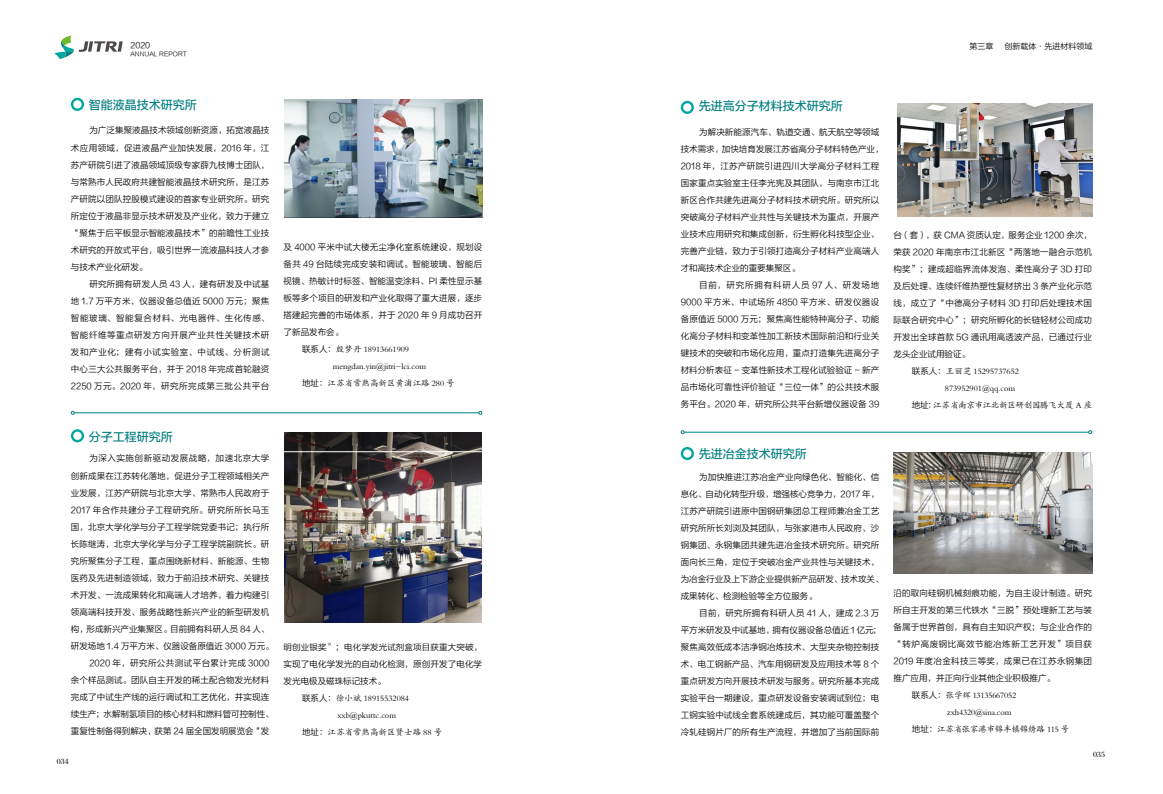
<style>
.page{position:relative;width:1163px;height:794px;background:#fff}
.page>*{position:absolute;margin:0;border:0;box-sizing:border-box;transform-origin:0 0}
.t1{font:12px "FZLTZHUNHK XHRB GBK1 0";color:#007d7e}
.t2{font:8.5px/17px "FZLTXIHK XHRB GBK1 0";letter-spacing:.015em;color:#000;text-align:justify}
.t3{font:8.5px "FZKTK GBK1 0";color:#000}
.t4{font:8.5px "FZKTK GBK1 0";letter-spacing:-.03em;color:#000}
.t5{font:8.5px "FZLTXIHK XHRB GBK1 0";letter-spacing:.04em;color:#000}
.t6{font:8.5px "FZLTXIHK XHRB GBK1 0";letter-spacing:.05em;color:#000}
.t7{font:8.5px "FZLTXIHK XHRB GBK1 0";letter-spacing:.065em;color:#000}
.t8{font:8.5px "FZKTK GBK1 0";letter-spacing:-.02em;color:#000}
.t9{font:8px "FZLTXIHK XHRB GBK1 0";color:#000}
.t10{font:8px "FZS3 K GBK1 0";color:#000}
.t11{font:6px "FZLTXIHK XHRB GBK1 0";color:#000}
.s1{font-family:"FZLTXIHK XHRB GBK1 0"}
</style>
<div class="page">
<svg style="left:54px;top:35px;width:69px;height:24px"></svg>
<img style="left:284px;top:99px;width:198px;height:119px">
<img style="left:284px;top:432px;width:197px;height:190px">
<div style="left:281px;top:451px;width:205px;height:192px;border:1px solid #fff"></div>
<hr style="left:74px;top:412px;width:405px;height:1px;background:#007d7e">
<svg style="left:71px;top:411px;width:4px;height:4px"></svg>
<svg style="left:478px;top:411px;width:4px;height:4px"></svg>
<svg style="left:71px;top:98px;width:13px;height:13px"></svg>
<div style="left:73px;top:100px;width:9px;height:9px;background:#fff;border-radius:50%"></div>
<svg style="left:71px;top:429px;width:13px;height:13px"></svg>
<svg style="left:73px;top:431px;width:9px;height:9px"></svg>
<hr style="left:684px;top:432px;width:404px;height:1px;background:#007d7e">
<svg style="left:680px;top:430px;width:4px;height:4px"></svg>
<img style="left:893px;top:452px;width:198px;height:122px">
<img style="left:897px;top:103px;width:194px;height:113px">
<svg style="left:680px;top:447px;width:13px;height:13px"></svg>
<div style="left:683px;top:449px;width:8px;height:9px;background:#fff;border-radius:50%"></div>
<svg style="left:680px;top:101px;width:13px;height:13px"></svg>
<div style="left:683px;top:103px;width:8px;height:9px;background:#fff;border-radius:50%"></div>
<p class="t9" style="left:130px;top:41px;width:21px">2020</p>
<p class="t9" style="left:969px;top:41px;width:25px">第三章</p>
<p class="t9" style="left:1004px;top:41px;width:89px">创新载体·先进材料领域</p>
<p class="t11" style="left:130px;top:50px;width:58px">ANNUAL REPORT</p>
<h1 class="t1" style="left:89px;top:98px;width:110px">智能液晶技术研究所</h1>
<p class="t2" style="left:71px;top:122px;width:200px;text-indent:18px">为广泛集聚液晶技术领域创新资源，拓宽液晶技术应用领域，促进液晶产业加快发展，2016 年，江苏产研院引进了液晶领域顶级专家薛九枝博士团队，与常熟市人民政府共建智能液晶技术研究所，是江苏产研院以团队控股模式建设的首家专业研究所。研究所定位于液晶非显示技术研发及产业化，致力于建立“聚焦于后平板显示智能液晶技术”的前瞻性工业技术研究的开放式平台，吸引世界一流液晶科技人才参与技术产业化研发。</p>
<p class="t2" style="left:71px;top:275px;width:200px;text-indent:18px">研究所拥有研发人员 43 人，建有研发及中试基地 1.7 万平方米，仪器设备总值近 5000 万元；聚焦智能玻璃、智能复合材料、光电器件、生化传感、智能纤维等重点研发方向开展产业共性关键技术研发和产业化；建有小试实验室、中试线、分析测试中心三大公共服务平台，并于 2018 年完成首轮融资2250 万元。2020 年，研究所完成第三批公共平台</p>
<p class="t2" style="left:283px;top:239px;width:200px">及 4000 平米中试大楼无尘净化室系统建设，规划设备共 49 台陆续完成安装和调试。智能玻璃、智能后视镜、热敏计时标签、智能温变涂料、PI 柔性显示基板等多个项目的研发和产业化取得了重大进展，逐步搭建起完善的市场体系，并于 2020 年 9 月成功召开了新品发布会。</p>
<p class="t3" style="left:302px;top:345px;width:108px"><span class="s1">联系人：</span>殷梦丹 18913661909</p>
<p class="t3" style="left:333px;top:362px;width:95px">mengdan.yin@jitri-lci.com</p>
<p class="t3" style="left:302px;top:379px;width:154px"><span class="s1">地址：</span>江苏省常熟高新区黄浦江路 280 号</p>
<h1 class="t1" style="left:89px;top:430px;width:86px">分子工程研究所</h1>
<p class="t7" style="left:89px;top:454px;width:181px">为深入实施创新驱动发展战略，加速北京大学</p>
<p class="t2" style="left:71px;top:467px;width:200px">创新成果在江苏转化落地，促进分子工程领域相关产</p>
<p class="t2" style="left:71px;top:484px;width:200px">业发展，江苏产研院与北京大学、常熟市人民政府于</p>
<p class="t5" style="left:71px;top:505px;width:200px">2017 年合作共建分子工程研究所。研究所所长马玉</p>
<p class="t2" style="left:71px;top:518px;width:200px">国，北京大学化学与分子工程学院党委书记；执行所</p>
<p class="t2" style="left:71px;top:535px;width:200px">长陈继涛，北京大学化学与分子工程学院副院长。研</p>
<p class="t2" style="left:71px;top:552px;width:200px">究所聚焦分子工程，重点围绕新材料、新能源、生物</p>
<p class="t2" style="left:71px;top:569px;width:200px">医药及先进制造领域，致力于前沿技术研究、关键技</p>
<p class="t2" style="left:71px;top:586px;width:200px">术开发、一流成果转化和高端人才培养，着力构建引</p>
<p class="t2" style="left:71px;top:603px;width:200px">领高端科技开发、服务战略性新兴产业的新型研发机</p>
<p class="t2" style="left:71px;top:620px;width:200px">构，形成新兴产业集聚区。目前拥有科研人员 84 人、</p>
<p class="t2" style="left:71px;top:637px;width:204px">研发场地 1.4 万平方米、仪器设备原值近 3000 万元。</p>
<p class="t6" style="left:89px;top:658px;width:181px">2020 年，研究所公共测试平台累计完成 3000</p>
<p class="t2" style="left:71px;top:671px;width:200px">余个样品测试。团队自主开发的稀土配合物发光材料</p>
<p class="t2" style="left:71px;top:688px;width:200px">完成了中试生产线的运行调试和工艺优化，并实现连</p>
<p class="t2" style="left:71px;top:705px;width:204px">续生产；水解制氢项目的核心材料和燃料管可控制性、</p>
<p class="t2" style="left:71px;top:722px;width:200px">重复性制备得到解决，获第 24 届全国发明展览会“发</p>
<p class="t10" style="left:57px;top:756px;width:13px">034</p>
<p class="t2" style="left:283px;top:639px;width:200px">明创业银奖”；电化学发光试剂盒项目获重大突破，实现了电化学发光的自动化检测，原创开发了电化学发光电极及磁珠标记技术。</p>
<p class="t3" style="left:302px;top:694px;width:108px"><span class="s1">联系人：</span>徐小斌 18915532084</p>
<p class="t3" style="left:337px;top:711px;width:60px">xxb@pkuttc.com</p>
<p class="t3" style="left:302px;top:728px;width:141px"><span class="s1">地址：</span>江苏省常熟高新区贤士路 88 号</p>
<h1 class="t1" style="left:698px;top:99px;width:145px">先进高分子材料技术研究所</h1>
<p class="t2" style="left:680px;top:124px;width:204px;text-align:left;text-indent:18px">为解决新能源汽车、轨道交通、航天航空等领域技术需求，加快培育发展江苏省高分子材料特色产业，<br>2018 年，江苏产研院引进四川大学高分子材料工程国家重点实验室主任李光宪及其团队，与南京市江北新区合作共建先进高分子材料技术研究所。研究所以突破高分子材料产业共性与关键技术为重点，开展产业技术应用研究和集成创新，衍生孵化科技型企业，完善产业链，致力于引领打造高分子材料产业高端人才和高技术企业的重要集聚区。</p>
<p class="t2" style="left:680px;top:277px;width:200px;text-indent:18px">目前，研究所拥有科研人员 97 人、研发场地9000 平方米、中试场所 4850 平方米、研发仪器设备原值近 5000 万元；聚焦高性能特种高分子、功能化高分子材料和变革性加工新技术国际前沿和行业关键技术的突破和市场化应用，重点打造集先进高分子材料分析表征 - 变革性新技术工程化试验验证 - 新产品市场化可靠性评价验证“三位一体”的公共技术服务平台。2020 年，研究所公共平台新增仪器设备 39</p>
<p class="t2" style="left:893px;top:227px;width:200px">台（套），获 CMA 资质认定，服务企业 1200 余次，荣获 2020 年南京市江北新区“两落地一融合示范机构奖”；建成超临界流体发泡、柔性高分子 3D 打印及后处理、连续纤维热塑性复材挤出 3 条产业化示范线，成立了“中德高分子材料 3D 打印后处理技术国际联合研究中心”；研究所孵化的长链轻材公司成功开发出全球首款 5G 通讯用高透波产品，已通过行业龙头企业试用验证。</p>
<p class="t3" style="left:911px;top:367px;width:108px"><span class="s1">联系人：</span>王丽芝 15295737652</p>
<p class="t3" style="left:944px;top:384px;width:72px">873952901@qq.com</p>
<p class="t4" style="left:911px;top:401px;width:182px"><span class="s1">地址：</span>江苏省南京市江北新区研创园腾飞大厦 A 座</p>
<h1 class="t1" style="left:698px;top:447px;width:109px">先进冶金技术研究所</h1>
<p class="t2" style="left:680px;top:469px;width:204px;text-align:left;text-indent:18px">为加快推进江苏冶金产业向绿色化、智能化、信息化、自动化转型升级，增强核心竞争力，2017 年，江苏产研院引进原中国钢研集团总工程师兼冶金工艺研究所所长刘浏及其团队，与张家港市人民政府、沙钢集团、永钢集团共建先进冶金技术研究所。研究所面向长三角，定位于突破冶金产业共性与关键技术，为冶金行业及上下游企业提供新产品研发、技术攻关、成果转化、检测检验等全方位服务。</p>
<p class="t2" style="left:680px;top:605px;width:202px;text-align:left;text-indent:18px">目前，研究所拥有科研人员 41 人，建成 2.3 万平方米研发及中试基地，拥有仪器设备总值近 1 亿元；聚焦高效低成本洁净钢冶炼技术、大型夹杂物控制技术、电工钢新产品、汽车用钢研发及应用技术等 8 个重点研发方向开展技术研发与服务。研究所基本完成实验平台一期建设，重点研发设备安装调试到位；电工钢实验中试线全套系统建成后，其功能可覆盖整个冷轧硅钢片厂的所有生产流程，并增加了当前国际前</p>
<p class="t2" style="left:893px;top:585px;width:200px">沿的取向硅钢机械刻痕功能，为自主设计制造。研究所自主开发的第三代铁水“三脱”预处理新工艺与装备属于世界首创，具有自主知识产权；与企业合作的“转炉高废钢比高效节能冶炼新工艺开发”项目获2019 年度冶金科技三等奖，成果已在江苏永钢集团推广应用，并正向行业其他企业积极推广。</p>
<p class="t8" style="left:911px;top:691px;width:106px"><span class="s1">联系人：</span>张学辉 13135667052</p>
<p class="t3" style="left:947px;top:708px;width:66px">zxh4320@sina.com</p>
<p class="t4" style="left:911px;top:725px;width:159px"><span class="s1">地址：</span>江苏省张家港市锦丰镇锦绣路 115 号</p>
<p class="t10" style="left:1092px;top:750px;width:13px">035</p>
</div>
